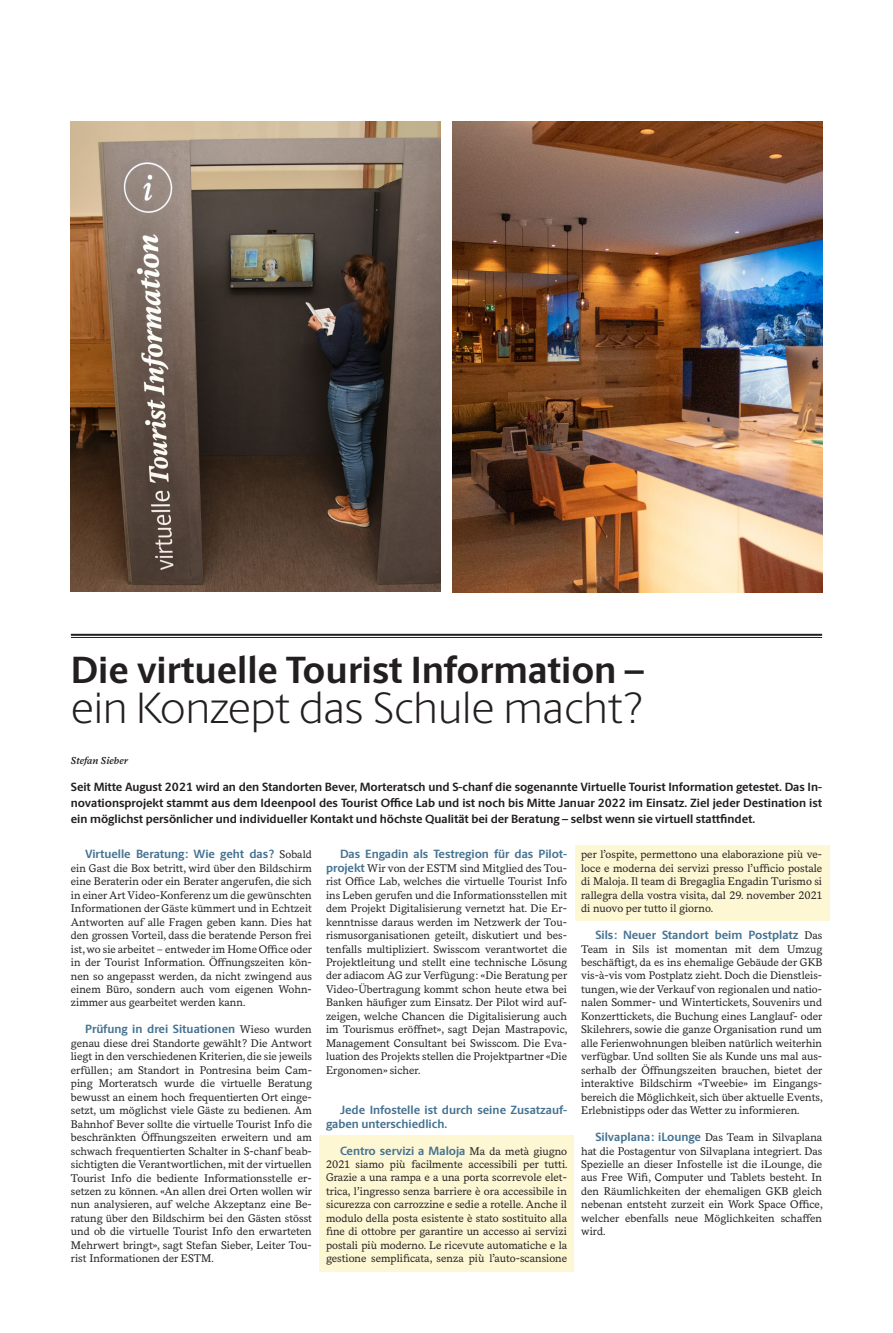
<style>
.page{position:relative;width:893px;height:1333px;background:#fff}
.page>*{position:absolute;margin:0;border:0;box-sizing:border-box;transform-origin:0 0}
.t1{font:300 44px "Berlingske Sans";color:#231f20}
.t2{font:700 38px "Berlingske Sans";color:#231f20}
.t3{font:700 12px/16px "Berlingske Sans";color:#231f20;text-align:justify}
.t4{font:700 12px/13.5px "Berlingske Sans";color:#467392}
.t5{font:11px/13.5px "Messina Serif";color:#231f20;text-align:justify}
.t6{font:italic 600 10px "Messina Serif";color:#231f20}
.s1{font-family:"Messina Serif";font-weight:400;font-size:11px;color:#231f20}
.s2{font-family:"Berlingske Sans";font-weight:700;font-size:12px;color:#467392}
.s3{font-family:"ITC Stone Serif";font-weight:500}
</style>
<div class="page">
<div style="left:319px;top:1135px;width:255px;height:136px;background:#fef7d4"></div>
<img style="left:71px;top:122px;width:369px;height:470px">
<img style="left:452px;top:122px;width:370px;height:470px">
<div style="left:575px;top:844px;width:255px;height:76px;background:#fef7d4"></div>
<hr style="left:71px;top:633px;width:751px;height:2px;background:#231f20">
<hr style="left:71px;top:637px;width:751px;height:1px;background:#231f20">
<h2 class="t2" style="left:71px;top:642px;width:574px">Die virtuelle Tourist Information –</h2>
<h1 class="t1" style="left:71px;top:678px;width:574px">ein Konzept das Schule macht?</h1>
<p class="t6" style="left:71px;top:752px;width:59px">Stefan Sieber</p>
<p class="t3" style="left:71px;top:778px;width:753px">Seit Mitte August 2021 wird an den Standorten Bever, Morteratsch und S-chanf die sogenannte Virtuelle Tourist Information getestet. Das In&shy;novationsprojekt stammt aus dem Ideenpool des Tourist Office Lab und ist noch bis Mitte Januar 2022 im Einsatz. Ziel jeder Destination ist ein möglichst persönlicher und individueller Kontakt und höchste Qualität bei der Beratung – selbst wenn sie virtuell stattfindet.</p>
<p class="t4" style="left:85px;top:847px;width:228px">Virtuelle Beratung : Wie geht das? <span class="s1">Sobald</span></p>
<p class="t5" style="left:71px;top:860px;width:243px">ein Gast die Box betritt, wird über den Bildschirm eine Beraterin oder ein Berater angerufen, die sich in einer Art Video-Konferenz um die gewünschten Informationen der Gäste kümmert und in Echtzeit Antworten auf alle Fragen geben kann. Dies hat den grossen Vorteil, dass die beratende Person frei ist, wo sie arbeitet – entweder im Home Office oder in der Tourist Information. Öffnungszeiten kön&shy;nen so angepasst werden, da nicht zwingend aus einem Büro, sondern auch vom eigenen Wohn&shy;zimmer aus gearbeitet werden kann.</p>
<p class="t4" style="left:85px;top:1022px;width:228px">Prüfung in drei Situationen <span class="s1">Wieso wurden</span></p>
<p class="t5" style="left:71px;top:1035px;width:243px">genau diese drei Standorte gewählt? Die Antwort liegt in den verschiedenen Kriterien, die sie jeweils erfüllen ; am Standort in Pontresina beim Cam&shy;ping Morteratsch wurde die virtuelle Beratung bewusst an einem hoch frequentierten Ort einge&shy;setzt, um möglichst viele Gäste zu bedienen. Am Bahnhof Bever sollte die virtuelle Tourist Info die beschränkten Öffnungszeiten erweitern und am schwach frequentierten Schalter in S-chanf beab&shy;sichtigten die Verantwortlichen, mit der virtuellen Tourist Info die bediente Informationsstelle er&shy;setzen zu können. «An allen drei Orten wollen wir nun analysieren, auf welche Akzeptanz eine Be&shy;ratung über den Bildschirm bei den Gästen stösst und ob die virtuelle Tourist Info den erwarteten Mehrwert bringt», sagt Stefan Sieber, Leiter Tou&shy;rist Informationen der ESTM.</p>
<p class="t4" style="left:340px;top:847px;width:228px">Das Engadin als Testregion fü r das Pilot-</p>
<p class="t5" style="left:326px;top:860px;width:243px"><span class="s2">projekt</span> Wir von der ESTM sind Mitglied des Tou&shy;rist Office Lab, welches die virtuelle Tourist Info ins Leben gerufen und die Informationsstellen mit dem Projekt Digitalisierung vernetzt hat. Die Er&shy;kenntnisse daraus werden im Netzwerk der Tou&shy;rismusorganisationen geteilt, diskutiert und bes&shy;tenfalls multipliziert. Swisscom verantwortet die Projektleitung und stellt eine technische Lösung der adiacom AG zur Verfügung : «Die Beratung per Video-Übertragung kommt schon heute etwa bei Banken häufiger zum Einsatz. Der Pilot wird auf&shy;zeigen, welche Chancen die Digitalisierung auch im Tourismus eröffnet», sagt Dejan Mastrapovic, Management Consultant bei Swisscom. Die Eva&shy;luation des Projekts stellen die Projektpartner «Die Ergonomen» sicher.</p>
<p class="t4" style="left:326px;top:1103px;width:242px;text-indent:14px">Jede Infostelle ist durch seine Zusatzauf&shy;gaben unterschiedlich.</p>
<p class="t4" style="left:340px;top:1143px;width:228px">Centro servizi a Maloja <span class="s1">Ma da metà giugno</span></p>
<p class="t5" style="left:326px;top:1156px;width:243px">2021 siamo più facilmente accessibili per tutti.<br>Grazie a una rampa e a una porta scorrevole elet&shy;trica, l<span class="s3">’</span>ingresso senza barriere è ora accessibile in sicurezza con carrozzine e sedie a rotelle. Anche il modulo della posta esistente è stato sostituito alla fine di ottobre per garantire un accesso ai servizi postali più moderno. Le ricevute automatiche e la gestione semplificata, senza più l’auto-scansione</p>
<p class="t5" style="left:581px;top:847px;width:243px">per l’ospite, permettono una elaborazione più ve&shy;loce e moderna dei servizi presso l’ufficio postale di Maloja. Il team di Bregaglia Engadin Turismo si rallegra della vostra visita, dal 29. november 2021 di nuovo per tutto il giorno.</p>
<p class="t4" style="left:595px;top:928px;width:228px">Sils : Neuer Standort beim Postplatz <span class="s1">Das</span></p>
<p class="t5" style="left:581px;top:941px;width:243px">Team in Sils ist momentan mit dem Umzug beschäftigt, da es ins ehemalige Gebäude der GKB vis-à-vis vom Postplatz zieht. Doch die Dienstleis&shy;tungen, wie der Verkauf von regionalen und natio&shy;nalen Sommer- und Wintertickets, Souvenirs und Konzerttickets, die Buchung eines Langlauf- oder Skilehrers, sowie die ganze Organisation rund um alle Ferienwohnungen bleiben natürlich weiterhin verfügbar. Und sollten Sie als Kunde uns mal aus&shy;serhalb der Öffnungszeiten brauchen, bietet der interaktive Bildschirm «Tweebie» im Eingangs&shy;bereich die Möglichkeit, sich über aktuelle Events, Erlebnistipps oder das Wetter zu informieren.</p>
<p class="t5" style="left:581px;top:1130px;width:243px;text-indent:14px"><span class="s2">Silvaplana : iLounge</span> Das Team in Silvaplana hat die Postagentur von Silvaplana integriert. Das Spezielle an dieser Infostelle ist die iLounge, die aus Free Wifi, Computer und Tablets besteht. In den Räumlichkeiten der ehemaligen GKB gleich nebenan entsteht zurzeit ein Work Space Office, welcher ebenfalls neue Möglichkeiten schaffen wird.</p>
</div>
